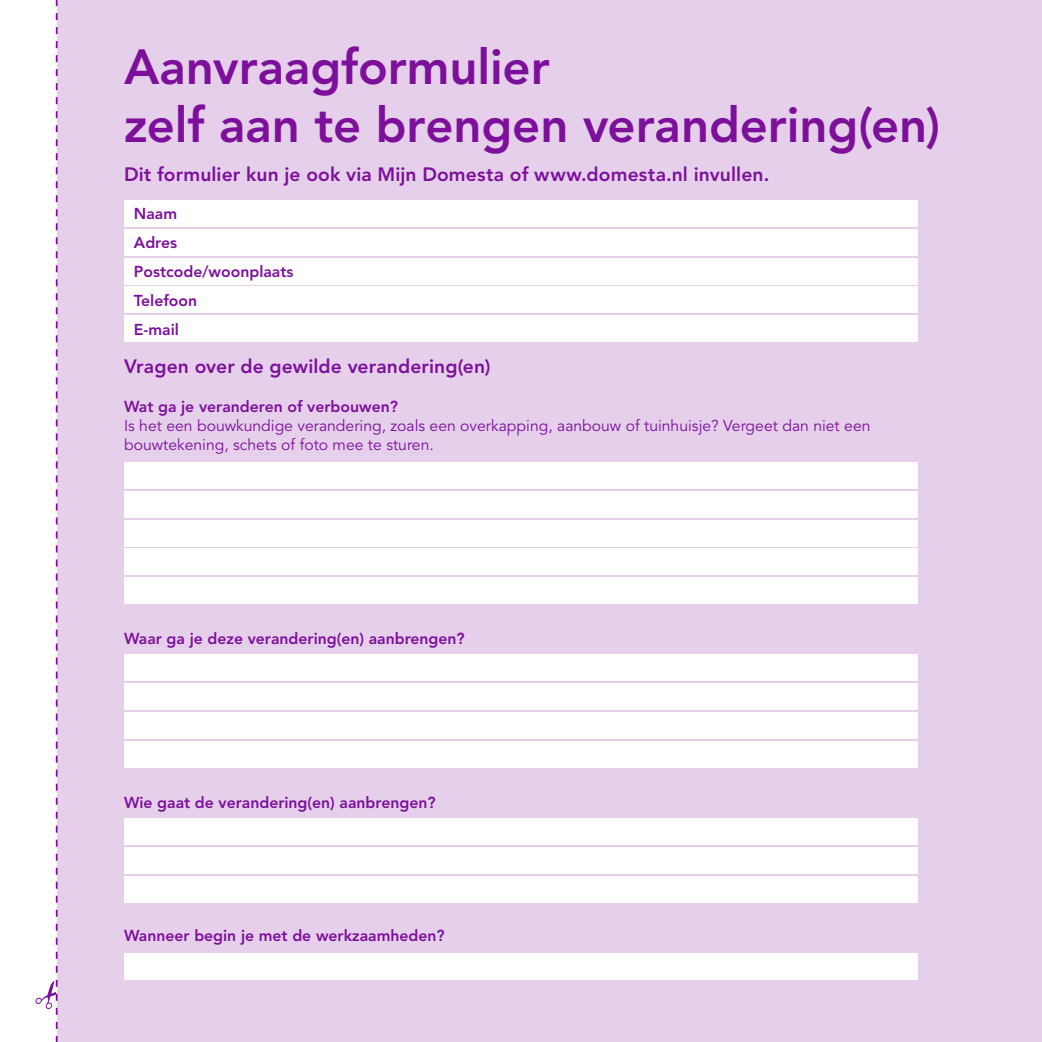
<style>
.page{position:relative;width:1042px;height:1042px;background:#fff}
.page>*{position:absolute;margin:0;border:0;box-sizing:border-box;transform-origin:0 0}
.t1{font:800 49px/57.8px "Avenir LT Std";color:#7c109a}
.t2{font:800 19.25px "Avenir LT Std";letter-spacing:.005em;color:#7c109a}
.t3{font:800 15.75px/28.9px "Avenir LT Std";color:#7c109a}
.t4{font:15.75px/19.2px "Avenir LT Std";color:#7c109a}
</style>
<div class="page">
<div style="left:58px;top:0;width:984px;height:1042px;background:#e5cfeb"></div>
<div style="left:124px;top:200px;width:794px;height:27px;background:#fff"></div>
<div style="left:124px;top:462px;width:794px;height:27px;background:#fff"></div>
<div style="left:124px;top:654px;width:794px;height:27px;background:#fff"></div>
<div style="left:124px;top:818px;width:794px;height:27px;background:#fff"></div>
<div style="left:124px;top:229px;width:794px;height:26px;background:#fff"></div>
<div style="left:124px;top:491px;width:794px;height:26px;background:#fff"></div>
<div style="left:124px;top:683px;width:794px;height:27px;background:#fff"></div>
<div style="left:124px;top:847px;width:794px;height:27px;background:#fff"></div>
<div style="left:124px;top:258px;width:794px;height:26px;background:#fff"></div>
<div style="left:124px;top:520px;width:794px;height:26px;background:#fff"></div>
<div style="left:124px;top:712px;width:794px;height:27px;background:#fff"></div>
<div style="left:124px;top:876px;width:794px;height:27px;background:#fff"></div>
<div style="left:124px;top:952px;width:794px;height:27px;background:#fff"></div>
<div style="left:124px;top:286px;width:794px;height:27px;background:#fff"></div>
<div style="left:124px;top:548px;width:794px;height:27px;background:#fff"></div>
<div style="left:124px;top:741px;width:794px;height:27px;background:#fff"></div>
<div style="left:124px;top:315px;width:794px;height:27px;background:#fff"></div>
<div style="left:124px;top:577px;width:794px;height:27px;background:#fff"></div>
<svg style="left:35px;top:0;width:23px;height:1042px"></svg>
<h1 class="t1" style="left:124px;top:39px;width:817px">Aanvraagformulier<br>zelf aan te brengen verandering(en)</h1>
<p class="t2" style="left:124px;top:163px;width:647px">Dit formulier kun je ook via Mijn Domesta of www.domesta.nl invullen.</p>
<p class="t3" style="left:134px;top:199px;width:161px">Naam<br>Adres<br>Postcode/woonplaats<br>Telefoon<br>E-mail</p>
<p class="t2" style="left:124px;top:355px;width:368px">Vragen over de gewilde verandering(en)</p>
<p class="t3" style="left:124px;top:392px;width:275px">Wat ga je veranderen of verbouwen?</p>
<p class="t4" style="left:124px;top:416px;width:748px">Is het een bouwkundige verandering, zoals een overkapping, aanbouw of tuinhuisje? Vergeet dan niet een bouwtekening, schets of foto mee te sturen.</p>
<p class="t3" style="left:124px;top:624px;width:342px">Waar ga je deze verandering(en) aanbrengen?</p>
<p class="t3" style="left:124px;top:788px;width:313px">Wie gaat de verandering(en) aanbrengen?</p>
<p class="t3" style="left:124px;top:921px;width:322px">Wanneer begin je met de werkzaamheden?</p>
</div>
